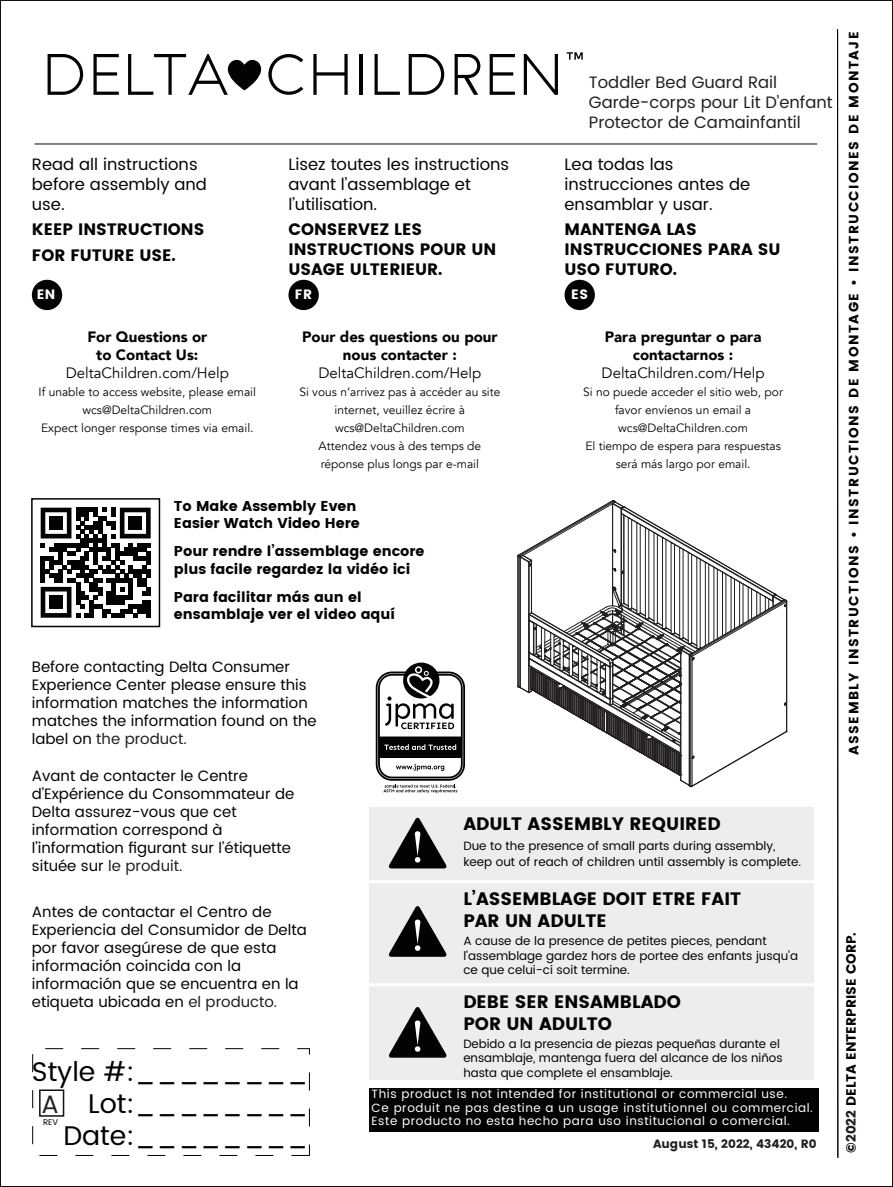
<style>
.page{position:relative;width:893px;height:1187px;background:#fff}
.page>*{position:absolute;margin:0;border:0;box-sizing:border-box;transform-origin:0 0}
.t1{font:27px/32.4px "Poppins";color:#030303;text-align:right}
.t2{font:25.05px "Poppins";color:#231f20}
.t3{font:18px/21.6px "Poppins";color:#030303}
.t4{font:16.5px/19.8px "Poppins";color:#030303}
.t5{font:16.5px/19.8px "Poppins";color:#030303}
.t6{font:16.5px/19.8px "Poppins";color:#231f20}
.t7{font:15px/18px "Poppins";color:#030303}
.t8{font:900 15px/18px "Avenir";color:#030303;text-align:center}
.t9{font:15px "Avenir";color:#030303}
.t10{font:14.25px/17.1px "Poppins";color:#030303}
.t11{font:13.5px "Poppins";letter-spacing:.11em;color:#030303}
.t12{font:13.5px "Poppins";color:#030303}
.t13{font:13.5px "Poppins";color:#fff}
.t14{font:12px/18px "Avenir";color:#030303;text-align:center}
.t15{font:12px/14.4px "Poppins";color:#030303}
.t16{font:12px/13.5px "Poppins";letter-spacing:.05em;color:#fff}
.t17{font:12px "Poppins";color:#231f20}
.t18{font:8.4px "Poppins";color:#030303}
.s1{color:#231f20}
</style>
<div class="page">
<div style="left:369px;top:807px;width:445px;height:272px;background:#ededed"></div>
<hr style="left:837px;top:30px;width:1px;height:1127px;background:#030303">
<hr style="left:35px;top:144px;width:782px;height:1px;background:#030303">
<div style="left:369px;top:1087px;width:450px;height:44px;background:#030303"></div>
<svg style="left:389px;top:817px;width:57px;height:51px"></svg>
<hr style="left:369px;top:983px;width:449px;height:3px;background:#fff">
<hr style="left:369px;top:880px;width:449px;height:3px;background:#fff">
<svg style="left:389px;top:906px;width:57px;height:50px"></svg>
<svg style="left:389px;top:1007px;width:57px;height:50px"></svg>
<div style="left:32px;top:280px;width:30px;height:30px;background:#030303;border-radius:50%"></div>
<div style="left:288px;top:280px;width:31px;height:30px;background:#030303;border-radius:50%"></div>
<div style="left:565px;top:280px;width:30px;height:30px;background:#030303;border-radius:50%"></div>
<svg style="left:567px;top:52px;width:16px;height:8px"></svg>
<svg style="left:48px;top:54px;width:35px;height:41px"></svg>
<svg style="left:93px;top:54px;width:26px;height:41px"></svg>
<svg style="left:128px;top:54px;width:133px;height:41px"></svg>
<svg style="left:268px;top:54px;width:35px;height:41px"></svg>
<svg style="left:313px;top:54px;width:35px;height:41px"></svg>
<hr style="left:360px;top:54px;width:3px;height:41px;background:#030303">
<svg style="left:375px;top:54px;width:25px;height:41px"></svg>
<svg style="left:409px;top:54px;width:35px;height:41px"></svg>
<svg style="left:455px;top:54px;width:25px;height:41px"></svg>
<svg style="left:490px;top:54px;width:25px;height:41px"></svg>
<svg style="left:524px;top:54px;width:34px;height:41px"></svg>
<div style="left:32px;top:1048px;width:278px;height:107px;border:1px dashed #030303"></div>
<div style="left:39px;top:1089px;width:25px;height:27px;border:2px solid #130f10"></div>
<svg style="left:376px;top:662px;width:89px;height:131px"></svg>
<div style="left:31px;top:498px;width:129px;height:129px;background:#fff;border:2px solid #030303"></div>
<svg style="left:41px;top:507px;width:110px;height:110px"></svg>
<div style="left:49px;top:516px;width:14px;height:13px;background:#030303"></div>
<div style="left:129px;top:516px;width:13px;height:13px;background:#030303"></div>
<div style="left:49px;top:595px;width:14px;height:14px;background:#030303"></div>
<svg style="left:517px;top:500px;width:270px;height:287px"></svg>
<p class="t4" style="left:32px;top:155px;width:177px">Read all instructions before assembly and use.</p>
<p class="t5" style="left:32px;top:217px;width:174px;line-height:25.5px">KEEP INSTRUCTIONS<br>FOR FUTURE USE.</p>
<p class="t4" style="left:288px;top:155px;width:222px">Lisez toutes les instructions avant l’assemblage et l’utilisation.</p>
<p class="t5" style="left:288px;top:219px;width:209px">CONSERVEZ LES<br>INSTRUCTIONS POUR UN<br>USAGE ULTERIEUR.</p>
<p class="t6" style="left:589px;top:73px;width:245px">Toddler Bed Guard Rail<br>Garde-corps pour Lit D’enfant<br>Protector de Camainfantil</p>
<p class="t4" style="left:565px;top:155px;width:187px">Lea todas las instrucciones antes de ensamblar y usar.</p>
<p class="t5" style="left:565px;top:219px;width:218px">MANTENGA LAS<br>INSTRUCCIONES PARA SU<br>USO FUTURO.</p>
<p class="t13" style="left:37px;top:286px;width:20px">EN</p>
<p class="t13" style="left:295px;top:286px;width:19px">FR</p>
<p class="t13" style="left:571px;top:286px;width:19px">ES</p>
<p class="t8" style="left:87px;top:327px;width:121px">For Questions or to Contact Us:</p>
<p class="t9" style="left:66px;top:363px;width:165px">DeltaChildren.com/Help</p>
<p class="t14" style="left:39px;top:383px;width:219px">If unable to access website, please email wcs@DeltaChildren.com<br>Expect longer response times via email.</p>
<p class="t8" style="left:302px;top:327px;width:197px">Pour des questions ou pour nous contacter :</p>
<p class="t9" style="left:318px;top:363px;width:165px">DeltaChildren.com/Help</p>
<p class="t14" style="left:299px;top:383px;width:202px">Si vous n’arrivez pas à accéder au site internet, veuillez écrire à wcs@DeltaChildren.com<br>Attendez vous à des temps de réponse plus longs par e-mail</p>
<p class="t10" style="left:174px;top:497px;width:187px">To Make Assembly Even<br>Easier Watch Video Here</p>
<p class="t10" style="left:174px;top:543px;width:252px">Pour rendre l’assemblage encore plus facile regardez la vidéo ici</p>
<p class="t10" style="left:174px;top:588px;width:223px">Para facilitar más aun el ensamblaje ver el video aquí</p>
<p class="t8" style="left:605px;top:327px;width:158px">Para preguntar o para contactarnos :</p>
<p class="t9" style="left:602px;top:363px;width:165px">DeltaChildren.com/Help</p>
<p class="t14" style="left:583px;top:383px;width:201px">Si no puede acceder el sitio web, por favor envíenos un email a wcs@DeltaChildren.com<br>El tiempo de espera para respuestas será más largo por email.</p>
<p class="t7" style="left:32px;top:658px;width:286px">Before contacting Delta Consumer Experience Center please ensure this information matches the information matches the information found on the label on <span class="s1">the product.</span></p>
<p class="t7" style="left:32px;top:766px;width:264px">Avant de contacter le Centre d’Expérience du Consommateur de<br>Delta assurez-vous que cet information correspond à l’information figurant sur l’étiquette située sur <span class="s1">le produit.</span></p>
<p class="t7" style="left:32px;top:902px;width:276px">Antes de contactar el Centro de<br>Experiencia del Consumidor de Delta por favor asegúrese de que esta información coincida con la información que se encuentra en la etiqueta ubicada en <span class="s1">el producto.</span></p>
<h1 class="t1" style="left:32px;top:1055px;width:278px">Style #:________<br>Lot:________<br>Date:________</h1>
<h2 class="t2" style="left:42px;top:1085px;width:19px">A</h2>
<p class="t18" style="left:43px;top:1116px;width:17px">REV</p>
<p class="t3" style="left:463px;top:813px;width:259px">ADULT ASSEMBLY REQUIRED</p>
<p class="t15" style="left:463px;top:837px;width:339px;line-height:16.5px">Due to the presence of small parts during assembly, keep out of reach of children until assembly is complete.</p>
<p class="t3" style="left:463px;top:888px;width:279px">L’ASSEMBLAGE DOIT ETRE FAIT<br>PAR UN ADULTE</p>
<p class="t15" style="left:463px;top:934px;width:336px">A cause de la presence de petites pieces, pendant l’assemblage gardez hors de portee des enfants jusqu'a ce que celui-ci soit termine.</p>
<p class="t3" style="left:463px;top:990px;width:219px">DEBE SER ENSAMBLADO<br>POR UN ADULTO</p>
<p class="t15" style="left:463px;top:1036px;width:321px">Debido a la presencia de piezas pequeñas durante el ensamblaje, mantenga fuera del alcance de los niños hasta que complete el ensamblaje.</p>
<p class="t16" style="left:372px;top:1087px;width:443px">This product is not intended for institutional or commercial use.<br>Ce produit ne pas destine a un usage institutionnel ou commercial.<br>Este producto no esta hecho para uso institucional o comercial.</p>
<p class="t17" style="left:653px;top:1136px;width:165px">August 15, 2022, 43420, R0</p>
<p class="t11" style="left:846px;top:755px;width:725px;rotate:-90deg">ASSEMBLY INSTRUCTIONS • INSTRUCTIONS DE MONTAGE • INSTRUCCIONES DE MONTAJE</p>
<p class="t12" style="left:843px;top:1152px;width:222px;rotate:-90deg">©<span class="s1">2022</span> DELTA ENTERPRISE CORP.</p>
</div>
